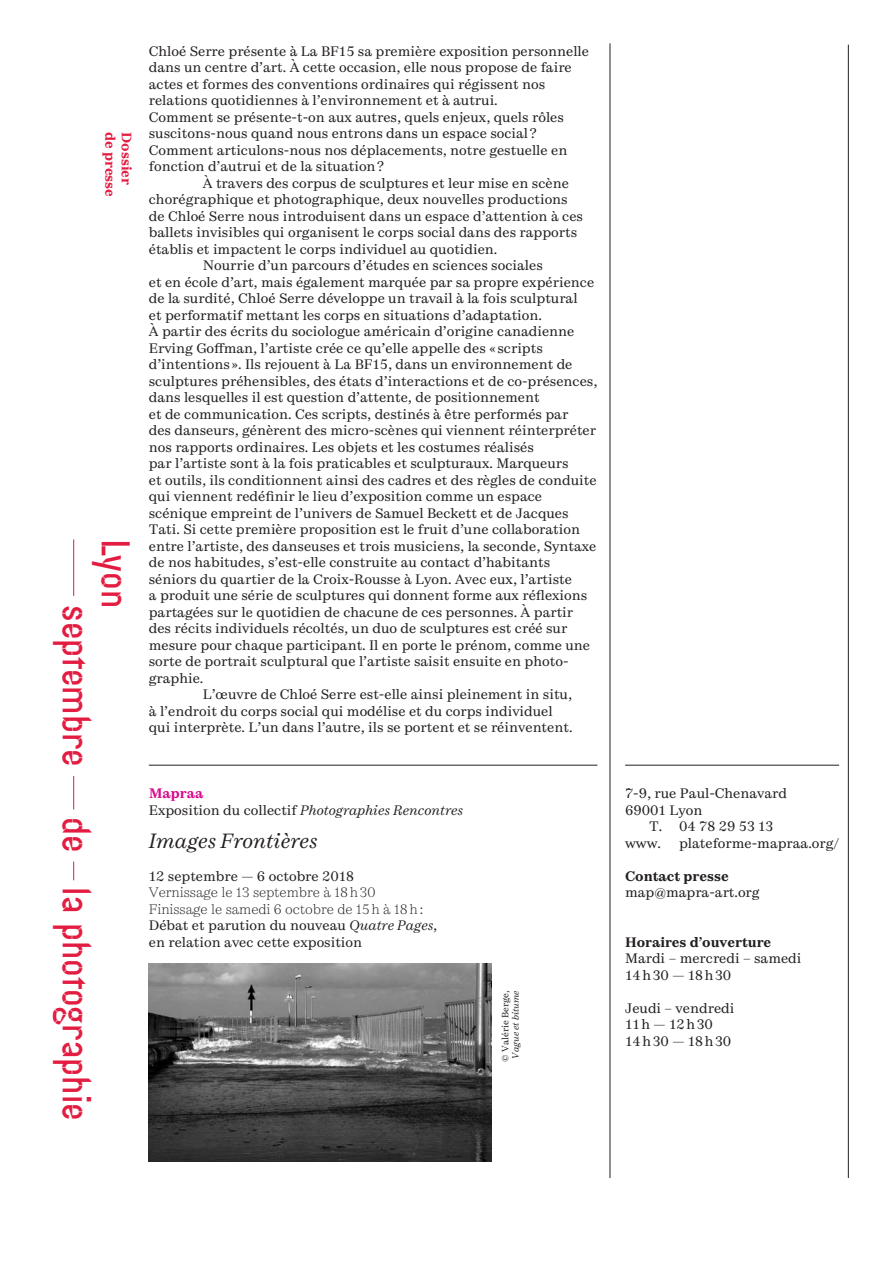
<style>
.page{position:relative;width:893px;height:1263px;background:#fff}
.page>*{position:absolute;margin:0;border:0;box-sizing:border-box;transform-origin:0 0}
.t1{font:42px/39px "Caporal";color:#e31c41}
.t2{font:italic 20.25px "Cardone";color:#231f20}
.t3{font:13.5px/16.5px "Cardone";color:#231f20}
.t4{font:300 13.5px/16.5px "Cardone";color:#231f20}
.t5{font:italic 13.5px/16.5px "Cardone";color:#231f20}
.t6{font:700 13.5px "Cardone";color:#231f20}
.t7{font:700 13.5px "Cardone";color:#e31c41}
.t8{font:9px "Cardone";color:#231f20}
.t9{font:italic 9px "Cardone";color:#231f20}
.s1{font-weight:700;font-style:normal;color:#d70c8c}
.s2{font-style:normal}
.s3{font-weight:400}
.s4{font-weight:400;font-style:italic}
</style>
<div class="page">
<hr style="left:73px;top:539px;width:1px;height:57px;background:#e31c41">
<hr style="left:73px;top:776px;width:1px;height:33px;background:#e31c41">
<svg style="left:73px;top:861px;width:1px;height:19px"></svg>
<hr style="left:149px;top:765px;width:448px;height:1px;background:#231f20">
<img style="left:149px;top:963px;width:342px;height:198px">
<hr style="left:610px;top:43px;width:1px;height:1135px;background:#231f20">
<hr style="left:848px;top:45px;width:1px;height:1133px;background:#231f20">
<hr style="left:625px;top:765px;width:214px;height:1px;background:#231f20">
<p class="t7" style="left:118px;top:132px;width:67px;rotate:90deg">de presse</p>
<p class="t7" style="left:135px;top:132px;width:54px;rotate:90deg">Dossier</p>
<h1 class="t1" style="left:137px;top:605px;width:516px;text-indent:-66px;rotate:90deg">Lyon<br>septembre de la photographie</h1>
<p class="t3" style="left:149px;top:43px;width:442px">Chloé Serre présente à La BF15 sa première exposition personnelle</p>
<p class="t3" style="left:149px;top:59px;width:424px">dans un centre d’art. À cette occasion, elle nous propose de faire</p>
<p class="t3" style="left:149px;top:76px;width:398px">actes et formes des conventions ordinaires qui régissent nos</p>
<p class="t3" style="left:149px;top:92px;width:350px">relations quotidiennes à l’environnement et à autrui.</p>
<p class="t3" style="left:149px;top:109px;width:417px">Comment se présente-t-on aux autres, quels enjeux, quels rôles</p>
<p class="t3" style="left:149px;top:125px;width:389px">suscitons-nous quand nous entrons dans un espace social?</p>
<p class="t3" style="left:149px;top:142px;width:420px">Comment articulons-nous nos déplacements, notre gestuelle en</p>
<p class="t3" style="left:149px;top:158px;width:237px">fonction d’autrui et de la situation?</p>
<p class="t3" style="left:203px;top:175px;width:368px">À travers des corpus de sculptures et leur mise en scène</p>
<p class="t3" style="left:149px;top:191px;width:420px">chorégraphique et photographique, deux nouvelles productions</p>
<p class="t3" style="left:149px;top:208px;width:436px">de Chloé Serre nous introduisent dans un espace d’attention à ces</p>
<p class="t3" style="left:149px;top:224px;width:430px">ballets invisibles qui organisent le corps social dans des rapports</p>
<p class="t3" style="left:149px;top:241px;width:350px">établis et impactent le corps individuel au quotidien.</p>
<p class="t3" style="left:203px;top:257px;width:341px">Nourrie d’un parcours d’études en sciences sociales</p>
<p class="t3" style="left:149px;top:274px;width:447px">et en école d’art, mais également marquée par sa propre expérience</p>
<p class="t3" style="left:149px;top:290px;width:430px">de la surdité, Chloé Serre développe un travail à la fois sculptural</p>
<p class="t3" style="left:149px;top:307px;width:395px">et performatif mettant les corps en situations d’adaptation.</p>
<p class="t3" style="left:149px;top:323px;width:427px">À partir des écrits du sociologue américain d’origine canadienne</p>
<p class="t3" style="left:149px;top:340px;width:395px">Erving Goffman, l’artiste crée ce qu’elle appelle des « scripts</p>
<p class="t3" style="left:149px;top:356px;width:425px">d’intentions ». Ils rejouent à La BF15, dans un environnement de</p>
<p class="t3" style="left:149px;top:373px;width:450px">sculptures préhensibles, des états d’interactions et de co-présences,</p>
<p class="t3" style="left:149px;top:389px;width:392px">dans lesquelles il est question d’attente, de positionnement</p>
<p class="t3" style="left:149px;top:406px;width:421px">et de communication. Ces scripts, destinés à être performés par</p>
<p class="t3" style="left:149px;top:422px;width:449px">des danseurs, génèrent des micro-scènes qui viennent réinterpréter</p>
<p class="t3" style="left:149px;top:439px;width:387px">nos rapports ordinaires. Les objets et les costumes réalisés</p>
<p class="t3" style="left:149px;top:455px;width:421px">par l’artiste sont à la fois praticables et sculpturaux. Marqueurs</p>
<p class="t3" style="left:149px;top:472px;width:449px">et outils, ils conditionnent ainsi des cadres et des règles de conduite</p>
<p class="t3" style="left:149px;top:488px;width:395px">qui viennent redéfinir le lieu d’exposition comme un espace</p>
<p class="t3" style="left:149px;top:505px;width:421px">scénique empreint de l’univers de Samuel Beckett et de Jacques</p>
<p class="t3" style="left:149px;top:521px;width:433px">Tati. Si cette première proposition est le fruit d’une collaboration</p>
<p class="t3" style="left:149px;top:538px;width:449px">entre l’artiste, des danseuses et trois musiciens, la seconde, Syntaxe</p>
<p class="t3" style="left:149px;top:554px;width:403px">de nos habitudes, s’est-elle construite au contact d’habitants</p>
<p class="t3" style="left:149px;top:571px;width:425px">séniors du quartier de la Croix-Rousse à Lyon. Avec eux, l’artiste</p>
<p class="t3" style="left:149px;top:587px;width:440px">a produit une série de sculptures qui donnent forme aux réflexions</p>
<p class="t3" style="left:149px;top:604px;width:426px">partagées sur le quotidien de chacune de ces personnes. À partir</p>
<p class="t3" style="left:149px;top:620px;width:420px">des récits individuels récoltés, un duo de sculptures est créé sur</p>
<p class="t3" style="left:149px;top:637px;width:443px">mesure pour chaque participant. Il en porte le prénom, comme une</p>
<p class="t3" style="left:149px;top:653px;width:421px">sorte de portrait sculptural que l’artiste saisit ensuite en photo-</p>
<p class="t3" style="left:149px;top:670px;width:56px">graphie.</p>
<p class="t3" style="left:203px;top:686px;width:371px">L’œuvre de Chloé Serre est-elle ainsi pleinement in situ,</p>
<p class="t3" style="left:149px;top:703px;width:405px">à l’endroit du corps social qui modélise et du corps individuel</p>
<p class="t3" style="left:149px;top:719px;width:425px">qui interprète. L’un dans l’autre, ils se portent et se réinventent.</p>
<p class="t5" style="left:149px;top:784px;width:316px"><span class="s1">Mapraa<br></span><span class="s2">Exposition du collectif</span> Photographies Rencontres</p>
<h2 class="t2" style="left:149px;top:825px;width:170px">Images Frontières</h2>
<p class="t3" style="left:149px;top:868px;width:207px">12 septembre — 6 octobre 2018</p>
<p class="t4" style="left:149px;top:884px;width:290px">Vernissage le 13 septembre à 18h30<br>Finissage le samedi 6 octobre de 15h à 18h:<br><span class="s3">Débat et parution du nouveau</span> <span class="s4">Quatre Pages</span><span class="s3">, en relation avec cette exposition</span></p>
<p class="t8" style="left:500px;top:1061px;width:73px;rotate:-90deg">© Valérie Berge,</p>
<p class="t9" style="left:509px;top:1058px;width:70px;rotate:-90deg">Vague et bitume</p>
<p class="t3" style="left:625px;top:785px;width:163px">7-9, rue Paul-Chenavard<br>69001 Lyon</p>
<p class="t3" style="left:625px;top:818px;width:150px;text-indent:24px">T. 04 78 29 53 13 www.</p>
<p class="t3" style="left:679px;top:835px;width:162px">plateforme-mapraa.org/</p>
<p class="t6" style="left:625px;top:868px;width:105px">Contact presse</p>
<p class="t3" style="left:625px;top:884px;width:136px">map@mapra-art.org</p>
<p class="t6" style="left:625px;top:934px;width:148px">Horaires d’ouverture</p>
<p class="t3" style="left:625px;top:950px;width:178px">Mardi – mercredi – samedi<br>14h30 — 18h30</p>
<p class="t3" style="left:625px;top:1000px;width:111px">Jeudi – vendredi<br>11h — 12h30<br>14h30 — 18h30</p>
</div>
